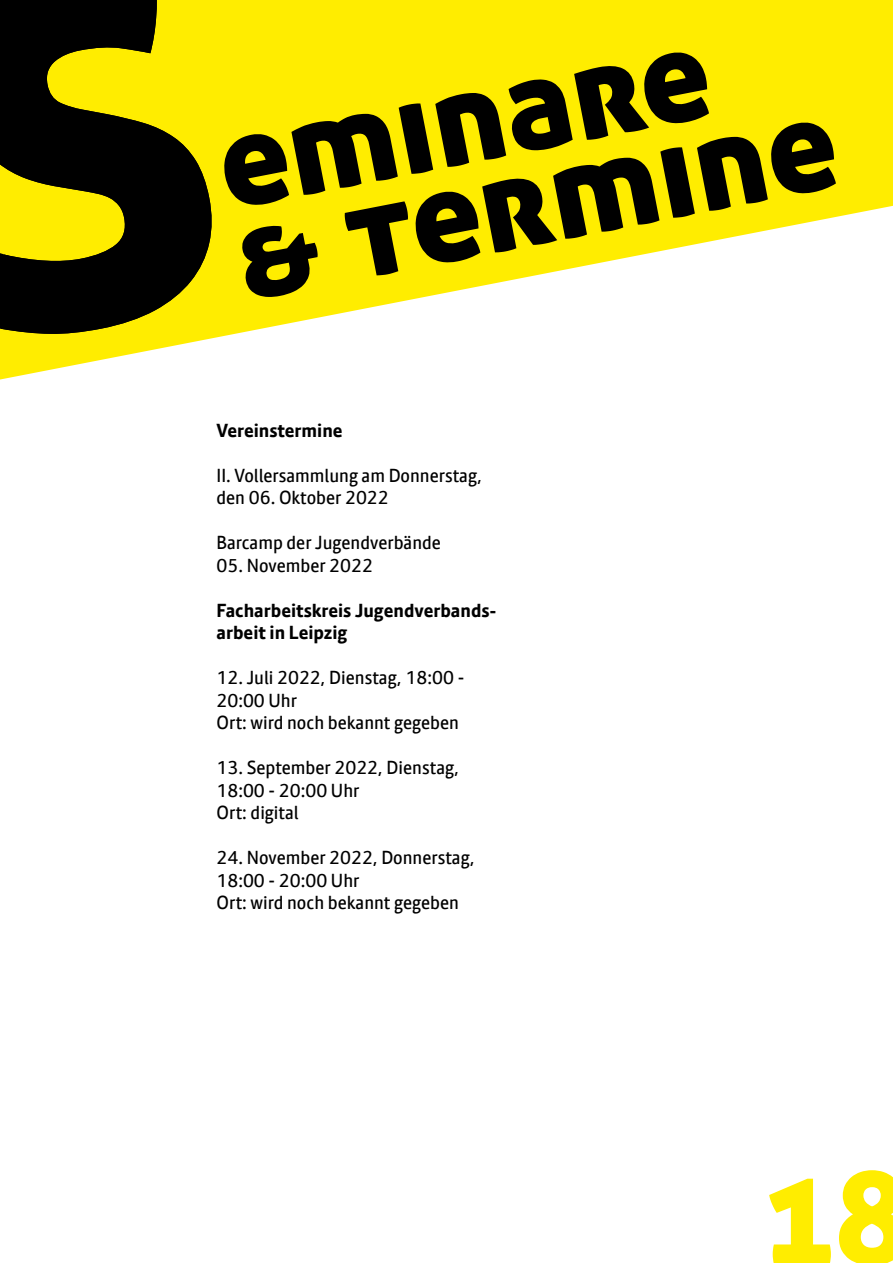
<style>
.page{position:relative;width:893px;height:1263px;background:#fff}
.page>*{position:absolute;margin:0;border:0;box-sizing:border-box;transform-origin:0 0}
.t1{font:130.5px "Aller Display";color:#000}
.t2{font:130.5px "Aller Display";color:#ffed00}
.t3{font:18.3px/22.5px "Calmetta";color:#000}
.t4{font:700 18.3px/22.5px "Calmetta";color:#000}
</style>
<div class="page">
<svg style="left:0;top:0;width:893px;height:379px;fill:#ffed00"></svg>
<div style="left:0;top:0;width:230px;height:347px;background:#ffed00"></div>
<p class="t1" style="left:203px;top:82px;width:499px;rotate:-11deg">eminare</p>
<p class="t1" style="left:221px;top:174px;width:611px;rotate:-11deg">&amp; termine</p>
<p class="t4" style="left:216px;top:419px;width:128px">Vereinstermine</p>
<p class="t3" style="left:216px;top:464px;width:267px">II. Vollersammlung am Donnerstag, den 06. Oktober 2022</p>
<p class="t3" style="left:216px;top:531px;width:226px">Barcamp der Jugendverbände</p>
<p class="t3" style="left:216px;top:554px;width:158px">05. November 2022</p>
<p class="t4" style="left:216px;top:599px;width:282px">Facharbeitskreis Jugendverbands&shy;arbeit in Leipzig</p>
<p class="t3" style="left:216px;top:666px;width:249px">12. Juli 2022, Dienstag, 18:00 -<br>20:00 Uhr</p>
<p class="t3" style="left:216px;top:711px;width:244px">Ort: wird noch bekannt gegeben</p>
<p class="t3" style="left:216px;top:756px;width:244px">13. September 2022, Dienstag,<br>18:00 - 20:00 Uhr</p>
<p class="t3" style="left:216px;top:801px;width:84px">Ort: digital</p>
<p class="t3" style="left:216px;top:846px;width:260px">24. November 2022, Donnerstag,<br>18:00 - 20:00 Uhr</p>
<p class="t3" style="left:216px;top:891px;width:244px">Ort: wird noch bekannt gegeben</p>
<p class="t2" style="left:764px;top:1134px;width:147px">18</p>
</div>
